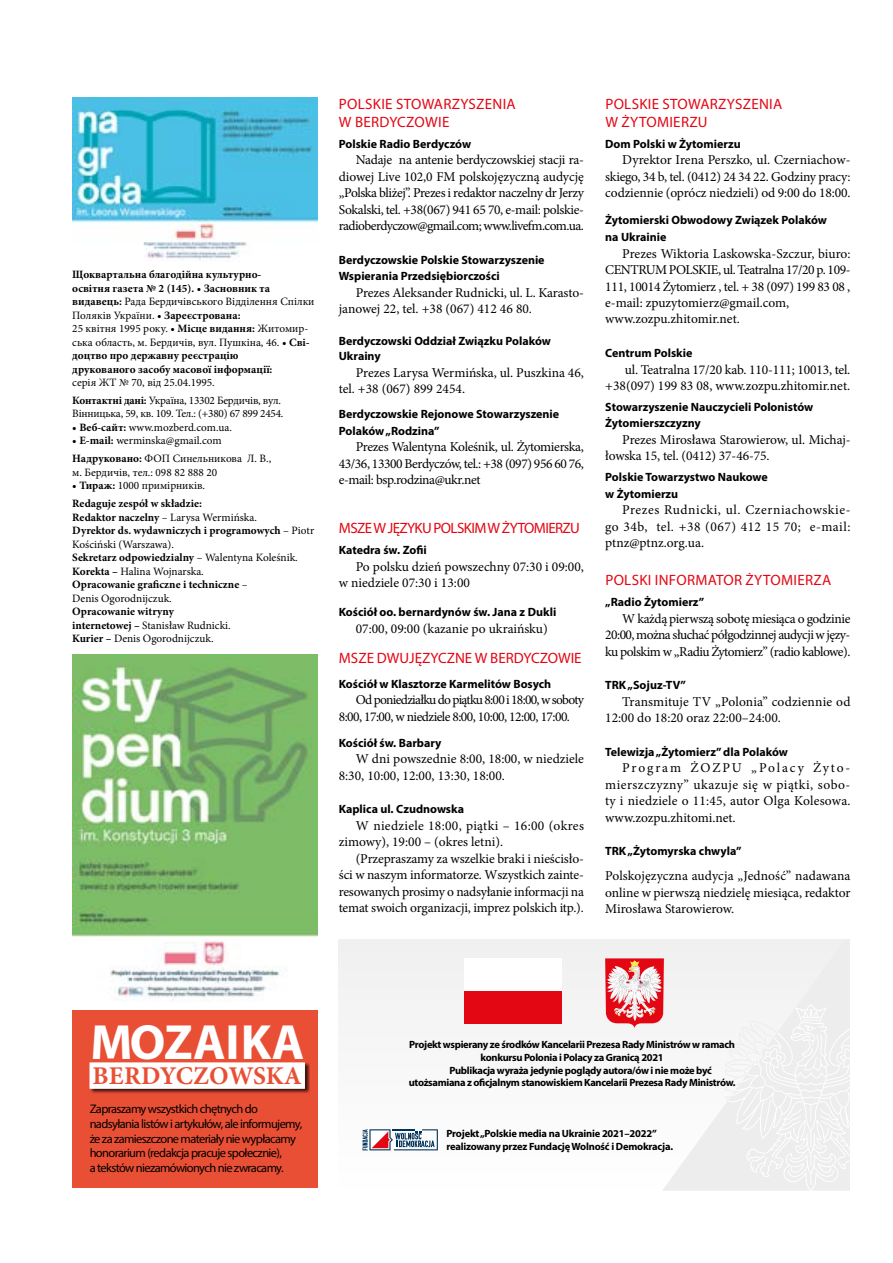
<style>
.page{position:relative;width:893px;height:1263px;background:#fff}
.page>*{position:absolute;margin:0;border:0;box-sizing:border-box;transform-origin:0 0}
.t1{font:700 49.65px "Myriad Pro";color:#fff}
.t2{font:700 25.5px "Minion Pro";color:#e94f35}
.t3{font:15px/18px "Myriad Pro";letter-spacing:.02em;color:#e30613}
.t4{font:15px "Myriad Pro";letter-spacing:-.04em;color:#e30613}
.t5{font:15px "Myriad Pro";color:#e30613}
.t6{font:13.5px/16.5px "Minion Pro";letter-spacing:-.01em;color:#000;text-align:justify}
.t7{font:13.5px/16.5px "Minion Pro";letter-spacing:-.045em;color:#000}
.t8{font:13.5px/16.5px "Minion Pro";letter-spacing:.015em;color:#000}
.t9{font:12.45px/14.7px "Myriad Pro";letter-spacing:-.05em;color:#000}
.t10{font:700 12px/16.5px "Myriad Pro";color:#000}
.t11{font:700 11.25px/13.5px "Minion Pro";color:#000}
.t12{font:11.25px/17.7px "Minion Pro";letter-spacing:-.005em;color:#000}
.t13{font:700 10.5px/12.6px "Myriad Pro";letter-spacing:-.03em;color:#000}
.s1{font-weight:400}
.s2{font-weight:700}
</style>
<div class="page">
<div style="left:72px;top:1010px;width:245px;height:178px;background:#e94f35"></div>
<div style="left:91px;top:1063px;width:219px;height:30px;background:#000;opacity:.75"></div>
<div style="left:90px;top:1062px;width:215px;height:26px;background:#fff;border:1px solid #fff"></div>
<div style="left:339px;top:939px;width:511px;height:252px;background:#f8f8f8"></div>
<svg style="left:664px;top:940px;width:186px;height:250px"></svg>
<svg style="left:725px;top:1004px;width:125px;height:186px"></svg>
<div style="left:464px;top:958px;width:97px;height:33px;background:#fff"></div>
<div style="left:464px;top:991px;width:97px;height:32px;background:#e30613"></div>
<svg style="left:605px;top:958px;width:59px;height:69px"></svg>
<svg style="left:363px;top:1129px;width:75px;height:21px"></svg>
<img style="left:72px;top:98px;width:245px;height:162px">
<img style="left:72px;top:655px;width:245px;height:345px">
<p class="t11" style="left:72px;top:268px;width:244px">Щоквартальна благодійна культурно-<br>освітня газета № 2 (145). • Засновник та видавець: <span class="s1">Рада Бердичівського Відділення Спілки Поляків України.</span> • Зареєстрована:<br><span class="s1">25 квітня 1995 року.</span> • Місце видання: <span class="s1">Житомир&shy;ська область, м. Бердичів, вул. Пушкіна, 46.</span> • Сві&shy;доцтво про державну реєстрацію<br>друкованого засобу масової інформації:</p>
<p class="t12" style="left:72px;top:374px;width:210px">серія ЖТ № 70, від 25.04.1995.<br><span class="s2">Контактні дані:</span> Україна, 13302 Бердичів, вул.</p>
<p class="t12" style="left:72px;top:405px;width:213px">Вінницька, 59, кв. 109. Тел.: (+380) 67 899 2454.</p>
<p class="t12" style="left:72px;top:419px;width:161px"><span class="s2">• Веб-сайт:</span> www.mozberd.com.ua.</p>
<p class="t12" style="left:72px;top:432px;width:201px"><span class="s2">• Е-mail:</span> werminska@gmail.com<br><span class="s2">Надруковано:</span> ФОП Синельникова Л. В.,</p>
<p class="t12" style="left:72px;top:463px;width:146px">м. Бердичів, тел.: 098 82 888 20</p>
<p class="t11" style="left:72px;top:477px;width:134px;line-height:17.7px">• Тираж: <span class="s1">1000 примірників.<br></span>Redaguje zespół w składzie:</p>
<p class="t11" style="left:72px;top:510px;width:243px">Redaktor naczelny <span class="s1">– Larysa Wermińska.<br></span>Dyrektor ds. wydawniczych i programowych <span class="s1">– Piotr Kościński (Warszawa).<br></span>Sekretarz odpowiedzialny <span class="s1">– Walentyna Koleśnik.<br></span>Korekta – <span class="s1">Halina Wojnarska.<br></span>Opracowanie graficzne i techniczne <span class="s1">–<br>Denis Ogorodnijczuk.</span></p>
<p class="t11" style="left:72px;top:604px;width:160px">Opracowanie witryny internetowej – <span class="s1">Stanisław Rudnicki.<br></span>Kurier – <span class="s1">Denis Ogorodnijczuk.</span></p>
<p class="t3" style="left:339px;top:95px;width:178px">POLSKIE STOWARZYSZENIA<br>W BERDYCZOWIE</p>
<p class="t10" style="left:339px;top:135px;width:134px">Polskie Radio Berdyczów</p>
<p class="t6" style="left:339px;top:152px;width:247px;text-indent:17px">Nadaje na antenie berdyczowskiej stacji ra&shy;diowej Live 102,0 FM polskojęzyczną audycję „Polska bliżej”. Prezes i redaktor naczelny dr Jerzy Sokalski, tel. +38(067) 941 65 70, e-mail: polskie&shy;radioberdyczow@gmail.com; www.livefm.com.ua.</p>
<p class="t10" style="left:339px;top:251px;width:207px">Berdyczowskie Polskie Stowarzyszenie<br>Wspierania Przedsiębiorczości</p>
<p class="t6" style="left:339px;top:284px;width:247px;text-indent:17px">Prezes Aleksander Rudnicki, ul. L. Karasto&shy;janowej 22, tel. +38 (067) 412 46 80.</p>
<p class="t10" style="left:339px;top:333px;width:214px;line-height:15px">Berdyczowski Oddział Związku Polaków<br>Ukrainy</p>
<p class="t6" style="left:339px;top:364px;width:247px;text-indent:17px">Prezes Larysa Wermińska, ul. Puszkina 46, tel. +38 (067) 899 2454.</p>
<p class="t10" style="left:339px;top:406px;width:222px">Berdyczowskie Rejonowe Stowarzyszenie<br>Polaków „Rodzina”</p>
<p class="t6" style="left:339px;top:439px;width:247px;text-indent:17px">Prezes Walentyna Koleśnik, ul. Żytomierska, 43/36, 13300 Berdyczów, tel.: +38 (097) 956 60 76, e-mail: bsp.rodzina@ukr.net</p>
<p class="t4" style="left:339px;top:519px;width:243px">MSZE W JĘZYKU POLSKIM W ŻYTOMIERZU</p>
<p class="t10" style="left:339px;top:541px;width:89px">Katedra św. Zofii</p>
<p class="t6" style="left:339px;top:558px;width:247px;text-indent:17px">Po polsku dzień powszechny 07:30 i 09:00, w niedziele 07:30 i 13:00</p>
<p class="t10" style="left:339px;top:604px;width:219px">Kościół oo. bernardynów św. Jana z Dukli</p>
<p class="t6" style="left:356px;top:620px;width:193px">07:00, 09:00 (kazanie po ukraińsku)</p>
<p class="t5" style="left:339px;top:649px;width:244px">MSZE DWUJĘZYCZNE W BERDYCZOWIE</p>
<p class="t10" style="left:339px;top:675px;width:214px">Kościół w Klasztorze Karmelitów Bosych</p>
<p class="t7" style="left:339px;top:692px;width:247px;text-indent:17px">Od poniedziałku do piątku 8:00 i 18:00, w soboty<br>8:00, 17:00, w niedziele 8:00, 10:00, 12:00, 17:00.</p>
<p class="t10" style="left:339px;top:734px;width:104px">Kościół św. Barbary</p>
<p class="t6" style="left:339px;top:751px;width:247px;text-indent:17px">W dni powszednie 8:00, 18:00, w niedziele<br>8:30, 10:00, 12:00, 13:30, 18:00.</p>
<p class="t10" style="left:339px;top:801px;width:127px">Kaplica ul. Czudnowska</p>
<p class="t8" style="left:339px;top:817px;width:247px;text-indent:17px">W niedziele 18:00, piątki – 16:00 (okres zimowy), 19:00 – (okres letni).</p>
<p class="t6" style="left:339px;top:850px;width:247px;text-indent:17px">(Przepraszamy za wszelkie braki i nieścisło&shy;ści w naszym informatorze. Wszystkich zainte&shy;resowanych prosimy o nadsyłanie informacji na temat swoich organizacji, imprez polskich itp.).</p>
<p class="t3" style="left:605px;top:95px;width:178px">POLSKIE STOWARZYSZENIA<br>W ŻYTOMIERZU</p>
<p class="t10" style="left:605px;top:135px;width:137px">Dom Polski w Żytomierzu</p>
<p class="t6" style="left:605px;top:152px;width:247px;text-indent:17px">Dyrektor Irena Perszko, ul. Czerniachow&shy;skiego, 34 b, tel. (0412) 24 34 22. Godziny pracy: codziennie (oprócz niedzieli) od 9:00 do 18:00.</p>
<p class="t10" style="left:605px;top:212px;width:223px">Żytomierski Obwodowy Związek Polaków na Ukrainie</p>
<p class="t6" style="left:605px;top:245px;width:247px;text-align:left;text-indent:17px">Prezes Wiktoria Laskowska-Szczur, biuro:<br>CENTRUM POLSKIE, ul. Teatralna 17/20 p. 109- 111, 10014 Żytomierz , tel. + 38 (097) 199 83 08 , e-mail: zpuzytomierz@gmail.com, www.zozpu.zhitomir.net.</p>
<p class="t10" style="left:605px;top:344px;width:89px">Centrum Polskie</p>
<p class="t6" style="left:605px;top:361px;width:247px;text-align:right">ul. Teatralna 17/20 kab. 110-111; 10013, tel. +38(097) 199 83 08, www.zozpu.zhitomir.net.</p>
<p class="t10" style="left:605px;top:398px;width:210px">Stowarzyszenie Nauczycieli Polonistów<br>Żytomierszczyzny</p>
<p class="t6" style="left:605px;top:431px;width:247px;text-indent:17px">Prezes Mirosława Starowierow, ul. Michaj&shy;łowska 15, tel. (0412) 37-46-75.</p>
<p class="t10" style="left:605px;top:468px;width:164px">Polskie Towarzystwo Naukowe w Żytomierzu</p>
<p class="t6" style="left:605px;top:501px;width:247px;text-indent:17px">Prezes Rudnicki, ul. Czerniachowskie&shy;go 34b, tel. +38 (067) 412 15 70; e-mail: ptnz@ptnz.org.ua.</p>
<p class="t3" style="left:605px;top:571px;width:227px">POLSKI INFORMATOR ŻYTOMIERZA</p>
<p class="t10" style="left:605px;top:593px;width:100px">„Radio Żytomierz”</p>
<p class="t6" style="left:605px;top:610px;width:247px;text-indent:17px">W każdą pierwszą sobotę miesiąca o godzinie 20:00, można słuchać półgodzinnej audycji w języ&shy;ku polskim w „Radiu Żytomierz” (radio kablowe).</p>
<p class="t10" style="left:605px;top:676px;width:82px">TRK „Sojuz-TV”</p>
<p class="t6" style="left:605px;top:693px;width:247px;text-indent:17px">Transmituje TV „Polonia” codziennie od<br>12:00 do 18:20 oraz 22:00–24:00.</p>
<p class="t10" style="left:605px;top:743px;width:184px">Telewizja „Żytomierz” dla Polaków</p>
<p class="t6" style="left:605px;top:760px;width:247px;text-indent:17px">Program ŻOZPU „Polacy Żyto&shy;mierszczyzny” ukazuje się w piątki, sobo&shy;ty i niedziele o 11:45, autor Olga Kolesowa. www.zozpu.zhitomi.net.</p>
<p class="t10" style="left:605px;top:842px;width:138px">TRK „Żytomyrska chwyla”</p>
<p class="t6" style="left:605px;top:868px;width:247px">Polskojęzyczna audycja „Jedność” nadawana online w pierwszą niedzielę miesiąca, redaktor Mirosława Starowierow.</p>
<h1 class="t1" style="left:90px;top:1009px;width:215px">MOZAIKA</h1>
<h2 class="t2" style="left:92px;top:1058px;width:211px">BERDYCZOWSKA</h2>
<p class="t9" style="left:90px;top:1101px;width:214px">Zapraszamy wszystkich chętnych do nadsyłania listów i artykułów, ale informujemy, że za zamieszczone materiały nie wypłacamy honorarium (redakcja pracuje społecznie),<br>a tekstów niezamówionych nie zwracamy.</p>
<p class="t13" style="left:409px;top:1038px;width:327px">Projekt wspierany ze środków Kancelarii Prezesa Rady Ministrów w ramach</p>
<p class="t13" style="left:481px;top:1051px;width:185px">konkursu Polonia i Polacy za Granicą 2021</p>
<p class="t13" style="left:449px;top:1063px;width:264px">Publikacja wyraża jedynie poglądy autora/ów i nie może być</p>
<p class="t13" style="left:409px;top:1076px;width:328px">utożsamiana z oficjalnym stanowiskiem Kancelarii Prezesa Rady Ministrów.</p>
<p class="t13" style="left:446px;top:1127px;width:228px">Projekt „Polskie media na Ukrainie 2021–2022” realizowany przez Fundację Wolność i Demokracja.</p>
</div>
